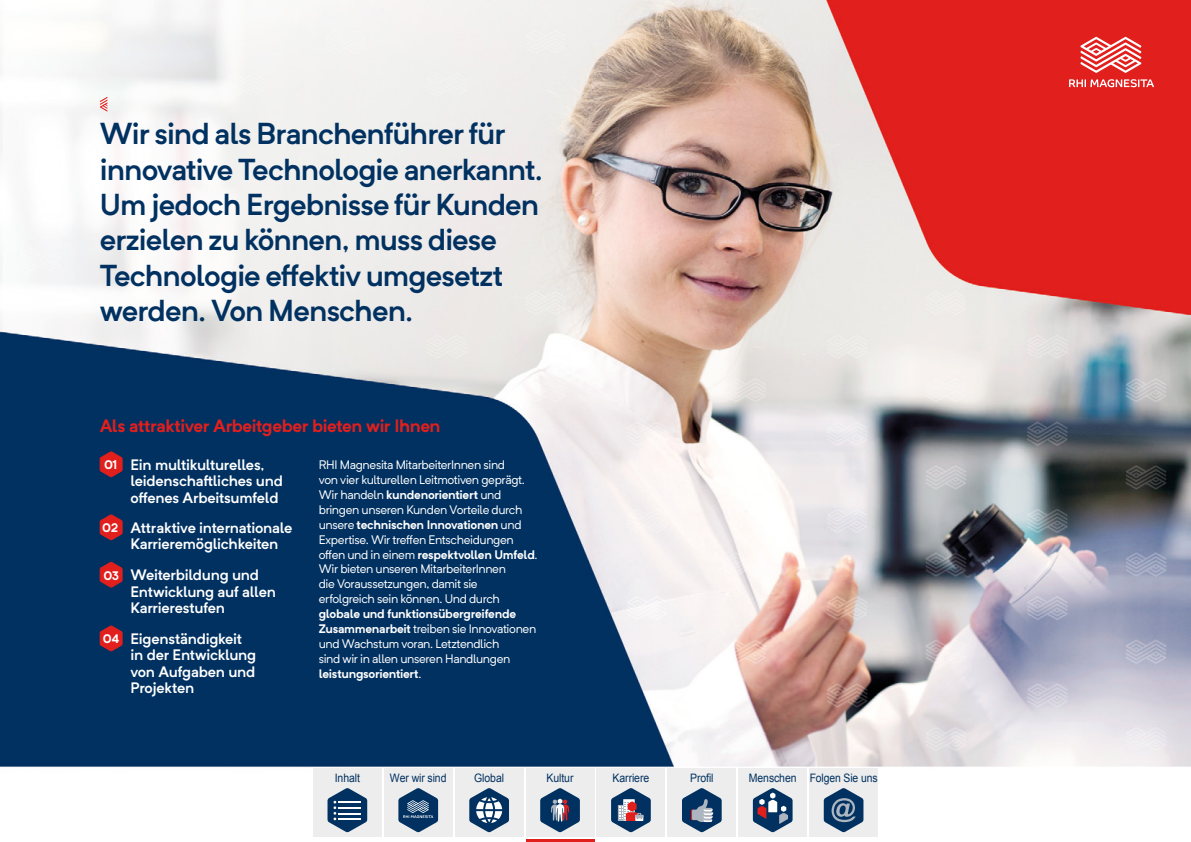
<style>
.page{position:relative;width:1191px;height:842px;background:#fff}
.page>*{position:absolute;margin:0;border:0;box-sizing:border-box;transform-origin:0 0}
.t1{font:600 29.9px/35.3px "Neutrif Pro";letter-spacing:-.03em;color:#003160}
.t2{font:700 17.7px "Neutrif Pro";letter-spacing:-.025em;color:#e11f1d}
.t3{font:600 14.9px/16.3px "Neutrif Pro";letter-spacing:-.02em;color:#fff}
.t4{font:12.2px/14.9px "Neutrif Pro";letter-spacing:-.03em;color:#fff}
.t5{font:700 12.2px "Neutrif Pro";letter-spacing:-.04em;color:#fff}
.t6{font:11.7px "Arial";letter-spacing:-.01em;color:#003160;scale:.9 1}
.t7{font:11.7px "Arial";letter-spacing:-.01em;color:#003160;scale:.89 1}
.s1{font-weight:700}
</style>
<div class="page">
<img style="left:0;top:0;width:1190px;height:842px">
<hr style="left:526px;top:839px;width:68px;height:3px;background:#e11f1d">
<div style="left:313px;top:768px;width:68px;height:68px;background:#ededed"></div>
<div style="left:384px;top:768px;width:68px;height:68px;background:#ededed"></div>
<div style="left:455px;top:768px;width:68px;height:68px;background:#ededed"></div>
<div style="left:526px;top:768px;width:68px;height:68px;background:#ededed"></div>
<div style="left:597px;top:768px;width:68px;height:68px;background:#ededed"></div>
<div style="left:668px;top:768px;width:68px;height:68px;background:#ededed"></div>
<div style="left:738px;top:768px;width:68px;height:68px;background:#ededed"></div>
<div style="left:809px;top:768px;width:68px;height:68px;background:#ededed"></div>
<svg style="left:327px;top:788px;width:40px;height:44px"></svg>
<svg style="left:398px;top:788px;width:40px;height:44px"></svg>
<svg style="left:469px;top:788px;width:40px;height:44px"></svg>
<svg style="left:540px;top:788px;width:40px;height:44px"></svg>
<svg style="left:611px;top:788px;width:40px;height:44px"></svg>
<svg style="left:682px;top:788px;width:39px;height:44px"></svg>
<svg style="left:753px;top:788px;width:39px;height:44px"></svg>
<svg style="left:823px;top:788px;width:40px;height:44px"></svg>
<svg style="left:1069px;top:79px;width:85px;height:8px"></svg>
<svg style="left:1080px;top:37px;width:61px;height:36px"></svg>
<svg style="left:100px;top:97px;width:7px;height:15px"></svg>
<svg style="left:99px;top:450px;width:24px;height:28px"></svg>
<svg style="left:99px;top:513px;width:24px;height:28px"></svg>
<svg style="left:99px;top:561px;width:24px;height:27px"></svg>
<svg style="left:99px;top:625px;width:24px;height:27px"></svg>
<h1 class="t1" style="left:100px;top:115px;width:445px">Wir sind als Branchenführer für innovative Technologie anerkannt.<br>Um jedoch Ergebnisse für Kunden erzielen zu können, muss diese<br>Technologie effektiv umgesetzt werden. Von Menschen.</h1>
<h2 class="t2" style="left:100px;top:414px;width:342px">Als attraktiver Arbeitgeber bieten wir Ihnen</h2>
<p class="t5" style="left:104px;top:457px;width:15px">01</p>
<p class="t5" style="left:102px;top:520px;width:17px">02</p>
<p class="t5" style="left:103px;top:567px;width:17px">03</p>
<p class="t5" style="left:103px;top:631px;width:18px">04</p>
<p class="t3" style="left:130px;top:456px;width:135px">Ein multikulturelles,</p>
<p class="t3" style="left:130px;top:473px;width:154px">leidenschaftliches und offenes Arbeitsumfeld</p>
<p class="t3" style="left:130px;top:519px;width:163px">Attraktive internationale</p>
<p class="t3" style="left:130px;top:528px;width:149px;line-height:31.1px">Karrieremöglichkeiten<br>Weiterbildung und</p>
<p class="t3" style="left:130px;top:583px;width:147px">Entwicklung auf allen<br>Karrierestufen</p>
<p class="t3" style="left:130px;top:630px;width:113px">Eigenständigkeit</p>
<p class="t3" style="left:130px;top:647px;width:127px;text-align:justify">in der Entwicklung von Aufgaben und Projekten</p>
<p class="t4" style="left:319px;top:457px;width:220px">RHI Magnesita MitarbeiterInnen sind<br>von vier kulturellen Leitmotiven geprägt.<br>Wir handeln <span class="s1">kundenorientiert</span> und bringen unseren Kunden Vorteile durch unsere <span class="s1">technischen Innovationen</span> und Expertise. Wir treffen Entscheidungen offen und in einem <span class="s1">respektvollen Umfeld</span>.<br>Wir bieten unseren MitarbeiterInnen<br>die Voraussetzungen, damit sie<br>erfolgreich sein können. Und durch</p>
<p class="t4" style="left:319px;top:606px;width:219px"><span class="s1">globale und funktionsübergreifende Zusammenarbeit</span> treiben sie Innovationen und Wachstum voran. Letztendlich<br>sind wir in allen unseren Handlungen <span class="s1">leistungsorientiert</span>.</p>
<p class="t6" style="left:335px;top:770px;width:29px">Inhalt</p>
<p class="t6" style="left:390px;top:770px;width:64px">Wer wir sind</p>
<p class="t6" style="left:474px;top:770px;width:35px">Global</p>
<p class="t6" style="left:546px;top:770px;width:31px">Kultur</p>
<p class="t6" style="left:612px;top:770px;width:42px">Karriere</p>
<p class="t6" style="left:690px;top:770px;width:28px">Profil</p>
<p class="t6" style="left:749px;top:770px;width:54px">Menschen</p>
<p class="t7" style="left:809px;top:770px;width:78px">Folgen Sie uns</p>
</div>
